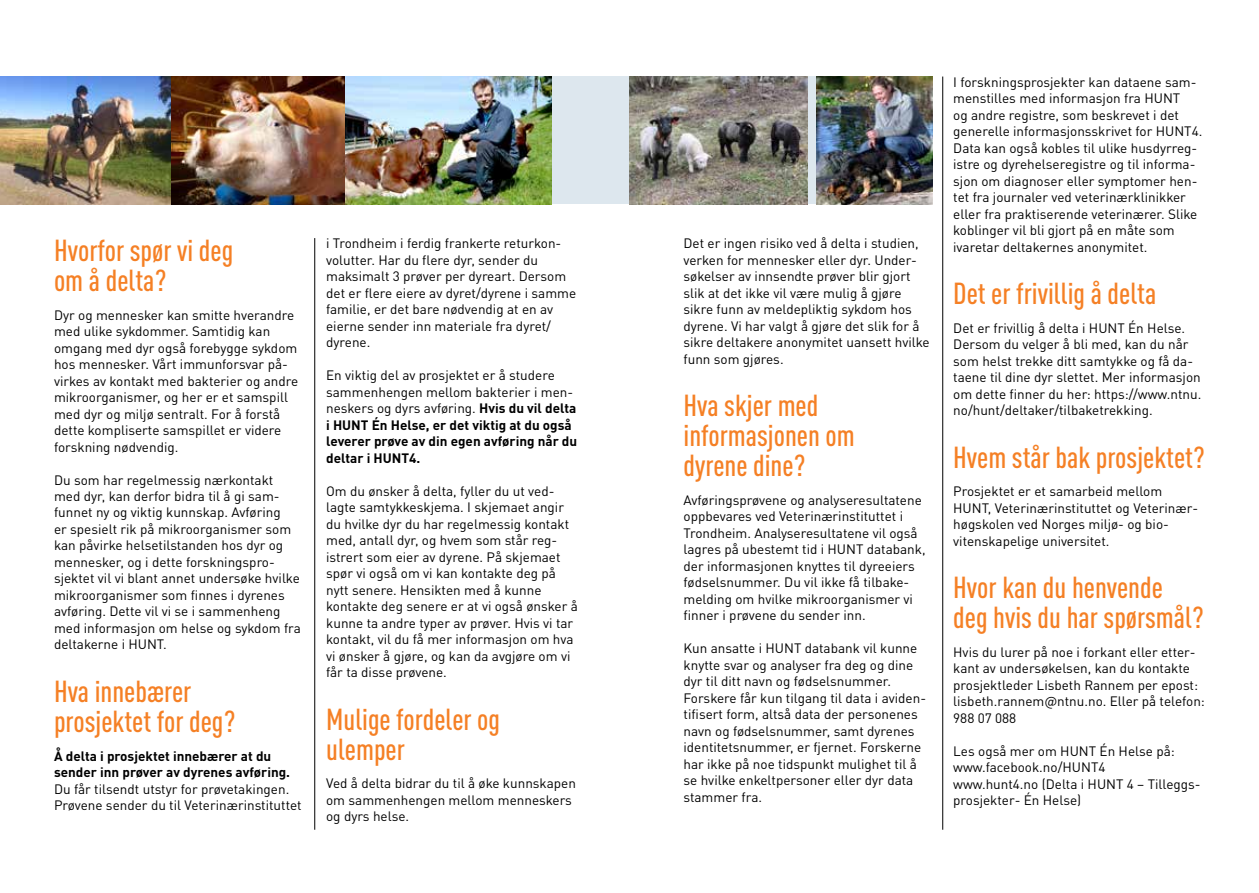
<style>
.page{position:relative;width:1259px;height:893px;background:#fff}
.page>*{position:absolute;margin:0;border:0;box-sizing:border-box;transform-origin:0 0}
.t1{font:500 condensed 30px/30px "DIN Pro";color:#f58025}
.t2{font:13.5px/16.5px "DIN Pro";color:#000}
.t3{font:700 13.5px/16.5px "DIN Pro";color:#000}
.s1{font-weight:400}
</style>
<div class="page">
<hr style="left:314px;top:238px;width:1px;height:592px;background:#000">
<hr style="left:942px;top:77px;width:1px;height:753px;background:#000">
<div style="left:529px;top:77px;width:116px;height:127px;background:#dde7ee"></div>
<div style="left:694px;top:77px;width:127px;height:127px;background:#dde7ee"></div>
<img style="left:0;top:77px;width:339px;height:127px">
<img style="left:339px;top:77px;width:212px;height:127px">
<img style="left:629px;top:77px;width:178px;height:127px">
<img style="left:816px;top:77px;width:116px;height:127px">
<h1 class="t1" style="left:54px;top:233px;width:181px">Hvorfor spør vi deg om å delta?</h1>
<p class="t2" style="left:54px;top:305px;width:246px">Dyr og mennesker kan smitte hverandre med ulike sykdommer. Samtidig kan omgang med dyr også forebygge sykdom hos mennesker. Vårt immunforsvar på&shy;virkes av kontakt med bakterier og andre mikroorganismer, og her er et samspill med dyr og miljø sentralt. For å forstå dette kompliserte samspillet er videre forskning nødvendig.</p>
<p class="t2" style="left:54px;top:470px;width:248px">Du som har regelmessig nærkontakt med dyr, kan derfor bidra til å gi sam&shy;funnet ny og viktig kunnskap. Avføring<br>er spesielt rik på mikroorganismer som kan påvirke helsetilstanden hos dyr og mennesker, og i dette forskningspro&shy;sjektet vil vi blant annet undersøke hvilke mikroorganismer som finnes i dyrenes avføring. Dette vil vi se i sammenheng med informasjon om helse og sykdom fra deltakerne i HUNT.</p>
<h1 class="t1" style="left:54px;top:674px;width:183px">Hva innebærer prosjektet for deg?</h1>
<p class="t3" style="left:54px;top:746px;width:238px">Å delta i prosjektet innebærer at du sender inn prøver av dyrenes avføring.</p>
<p class="t2" style="left:54px;top:779px;width:249px">Du får tilsendt utstyr for prøvetakingen.<br>Prøvene sender du til Veterinærinstituttet</p>
<p class="t2" style="left:326px;top:234px;width:252px">i Trondheim i ferdig frankerte returkon&shy;volutter. Har du flere dyr, sender du maksimalt 3 prøver per dyreart. Dersom det er flere eiere av dyret/dyrene i samme familie, er det bare nødvendig at en av eierne sender inn materiale fra dyret/ dyrene.</p>
<p class="t3" style="left:326px;top:366px;width:253px"><span class="s1">En viktig del av prosjektet er å studere sammenhengen mellom bakterier i men&shy;neskers og dyrs avføring.</span> Hvis du vil delta i HUNT Én Helse, er det viktig at du også leverer prøve av din egen avføring når du deltar i HUNT4.</p>
<p class="t2" style="left:326px;top:481px;width:253px">Om du ønsker å delta, fyller du ut ved&shy;lagte samtykkeskjema. I skjemaet angir du hvilke dyr du har regelmessig kontakt med, antall dyr, og hvem som står reg&shy;istrert som eier av dyrene. På skjemaet spør vi også om vi kan kontakte deg på nytt senere. Hensikten med å kunne kontakte deg senere er at vi også ønsker å kunne ta andre typer av prøver. Hvis vi tar kontakt, vil du få mer informasjon om hva vi ønsker å gjøre, og kan da avgjøre om vi får ta disse prøvene.</p>
<h1 class="t1" style="left:326px;top:702px;width:175px">Mulige fordeler og ulemper</h1>
<p class="t2" style="left:326px;top:774px;width:251px">Ved å delta bidrar du til å øke kunnskapen om sammenhengen mellom menneskers og dyrs helse.</p>
<p class="t2" style="left:683px;top:234px;width:248px">Det er ingen risiko ved å delta i studien, verken for mennesker eller dyr. Under&shy;søkelser av innsendte prøver blir gjort slik at det ikke vil være mulig å gjøre sikre funn av meldepliktig sykdom hos dyrene. Vi har valgt å gjøre det slik for å sikre deltakere anonymitet uansett hvilke funn som gjøres.</p>
<h1 class="t1" style="left:683px;top:388px;width:173px">Hva skjer med informasjonen om dyrene dine?</h1>
<p class="t2" style="left:683px;top:490px;width:244px">Avføringsprøvene og analyseresultatene oppbevares ved Veterinærinstituttet i Trondheim. Analyseresultatene vil også lagres på ubestemt tid i HUNT databank, der informasjonen knyttes til dyreeiers fødselsnummer. Du vil ikke få tilbake&shy;melding om hvilke mikroorganismer vi finner i prøvene du sender inn.</p>
<p class="t2" style="left:683px;top:639px;width:244px">Kun ansatte i HUNT databank vil kunne knytte svar og analyser fra deg og dine dyr til ditt navn og fødselsnummer.<br>Forskere får kun tilgang til data i aviden&shy;tifisert form, altså data der personenes navn og fødselsnummer, samt dyrenes identitetsnummer, er fjernet. Forskerne har ikke på noe tidspunkt mulighet til å se hvilke enkeltpersoner eller dyr data stammer fra.</p>
<p class="t2" style="left:953px;top:72px;width:251px">I forskningsprosjekter kan dataene sam&shy;menstilles med informasjon fra HUNT<br>og andre registre, som beskrevet i det generelle informasjonsskrivet for HUNT4.<br>Data kan også kobles til ulike husdyrreg&shy;istre og dyrehelseregistre og til informa&shy;sjon om diagnoser eller symptomer hen&shy;tet fra journaler ved veterinærklinikker eller fra praktiserende veterinærer. Slike koblinger vil bli gjort på en måte som ivaretar deltakernes anonymitet.</p>
<h1 class="t1" style="left:953px;top:276px;width:204px">Det er frivillig å delta</h1>
<p class="t2" style="left:953px;top:318px;width:249px">Det er frivillig å delta i HUNT Én Helse.<br>Dersom du velger å bli med, kan du når som helst trekke ditt samtykke og få da&shy;taene til dine dyr slettet. Mer informasjon om dette finner du her: https://www.ntnu. no/hunt/deltaker/tilbaketrekking.</p>
<h1 class="t1" style="left:953px;top:440px;width:253px">Hvem står bak prosjektet?</h1>
<p class="t2" style="left:953px;top:482px;width:246px">Prosjektet er et samarbeid mellom HUNT, Veterinærinstituttet og Veterinær&shy;høgskolen ved Norges miljø- og bio&shy;vitenskapelige universitet.</p>
<h1 class="t1" style="left:953px;top:570px;width:252px">Hvor kan du henvende deg hvis du har spørsmål?</h1>
<p class="t2" style="left:953px;top:642px;width:253px">Hvis du lurer på noe i forkant eller etter&shy;kant av undersøkelsen, kan du kontakte prosjektleder Lisbeth Rannem per epost: lisbeth.rannem@ntnu.no. Eller på telefon:<br>988 07 088</p>
<p class="t2" style="left:953px;top:741px;width:249px">Les også mer om HUNT Én Helse på: www.facebook.no/HUNT4<br>www.hunt4.no (Delta i HUNT 4 – Tilleggs&shy;prosjekter- Én Helse)</p>
</div>
